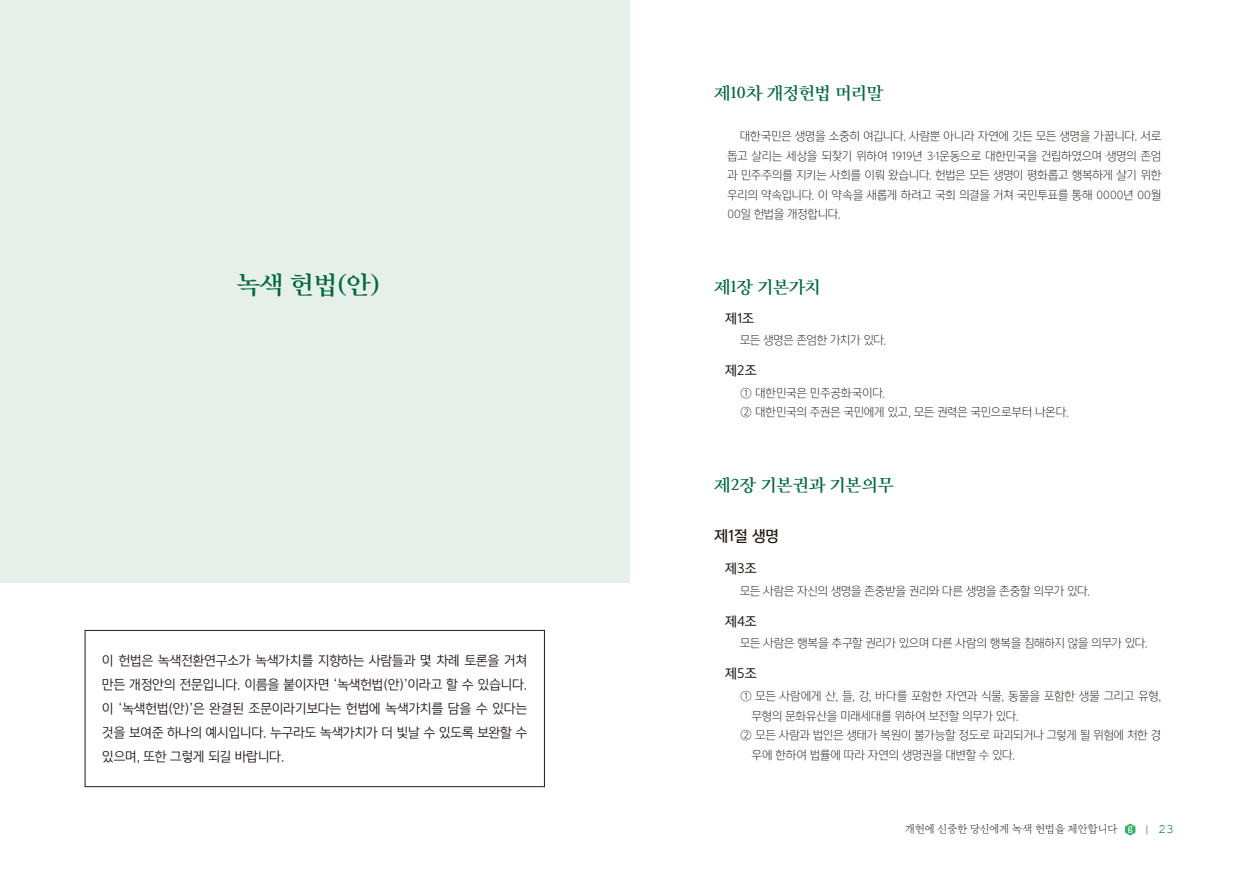
<style>
.page{position:relative;width:1259px;height:893px;background:#fff}
.page>*{position:absolute;margin:0;border:0;box-sizing:border-box;transform-origin:0 0}
.t1{font:24px "Yoon Myungjo Pro 750";color:#00693e}
.t2{font:16.5px "Yoon Myungjo Pro 750";letter-spacing:-.01em;color:#00693e}
.t3{font:14.25px "Yoon Gothic Pro 760";color:#231916}
.t4{font:12.75px/24px "Yoon Gothic Pro 740";color:#231916;text-align:justify}
.t5{font:12.75px "Yoon Gothic Pro 750";letter-spacing:.01em;color:#231916}
.t6{font:12.75px "Courier New";color:#00693e}
.t7{font:11.7px/19.5px "Yoon Gothic Pro 720";letter-spacing:.01em;color:#231916;text-align:justify}
.t8{font:10.5px "Yoon Myungjo Pro 720";letter-spacing:-.005em;color:#231916}
</style>
<div class="page">
<svg style="left:1125px;top:824px;width:10px;height:12px"></svg>
<div style="left:0;top:0;width:629px;height:583px;background:#e6efea"></div>
<div style="left:85px;top:630px;width:459px;height:157px;border:1px solid #231916"></div>
<h1 class="t1" style="left:237px;top:269px;width:145px">녹색 헌법(안)</h1>
<p class="t4" style="left:102px;top:648px;width:426px">이 헌법은 녹색전환연구소가 녹색가치를 지향하는 사람들과 몇 차례 토론을 거쳐 만든 개정안의 전문입니다. 이름을 붙이자면 ‘녹색헌법(안)’이라고 할 수 있습니다. 이 ‘녹색헌법(안)’은 완결된 조문이라기보다는 헌법에 녹색가치를 담을 수 있다는 것을 보여준 하나의 예시입니다. 누구라도 녹색가치가 더 빛날 수 있도록 보완할 수 있으며, 또한 그렇게 되길 바랍니다.</p>
<h2 class="t2" style="left:714px;top:83px;width:170px">제10차 개정헌법 머리말</h2>
<p class="t7" style="left:727px;top:126px;width:435px;text-indent:13px">대한국민은 생명을 소중히 여깁니다. 사람뿐 아니라 자연에 깃든 모든 생명을 가꿉니다. 서로 돕고 살리는 세상을 되찾기 위하여 1919년 3․1운동으로 대한민국을 건립하였으며 생명의 존엄 과 민주주의를 지키는 사회를 이뤄 왔습니다. 헌법은 모든 생명이 평화롭고 행복하게 살기 위한 우리의 약속입니다. 이 약속을 새롭게 하려고 국회 의결을 거쳐 국민투표를 통해 0000년 00월 00일 헌법을 개정합니다.</p>
<h2 class="t2" style="left:714px;top:276px;width:108px">제1장 기본가치</h2>
<p class="t5" style="left:725px;top:310px;width:30px">제1조</p>
<p class="t7" style="left:740px;top:330px;width:148px">모든 생명은 존엄한 가치가 있다.</p>
<p class="t5" style="left:725px;top:362px;width:33px">제2조</p>
<p class="t7" style="left:740px;top:383px;width:330px">① 대한민국은 민주공화국이다.<br>② 대한민국의 주권은 국민에게 있고, 모든 권력은 국민으로부터 나온다.</p>
<h2 class="t2" style="left:714px;top:474px;width:181px">제2장 기본권과 기본의무</h2>
<p class="t3" style="left:714px;top:526px;width:66px">제1절 생명</p>
<p class="t5" style="left:725px;top:560px;width:33px">제3조</p>
<p class="t7" style="left:740px;top:581px;width:351px">모든 사람은 자신의 생명을 존중받을 권리와 다른 생명을 존중할 의무가 있다.</p>
<p class="t5" style="left:725px;top:613px;width:33px">제4조</p>
<p class="t7" style="left:740px;top:633px;width:409px">모든 사람은 행복을 추구할 권리가 있으며 다른 사람의 행복을 침해하지 않을 의무가 있다.</p>
<p class="t5" style="left:725px;top:665px;width:33px">제5조</p>
<p class="t7" style="left:740px;top:686px;width:422px">① 모든 사람에게 산, 들, 강, 바다를 포함한 자연과 식물, 동물을 포함한 생물 그리고 유형,</p>
<p class="t7" style="left:752px;top:706px;width:268px">무형의 문화유산을 미래세대를 위하여 보전할 의무가 있다.</p>
<p class="t7" style="left:740px;top:725px;width:422px">② 모든 사람과 법인은 생태가 복원이 불가능할 정도로 파괴되거나 그렇게 될 위험에 처한 경</p>
<p class="t7" style="left:752px;top:745px;width:265px">우에 한하여 법률에 따라 자연의 생명권을 대변할 수 있다.</p>
<p class="t8" style="left:905px;top:823px;width:214px">개헌에 신중한 당신에게 녹색 헌법을 제안합니다</p>
<p class="t6" style="left:1143px;top:821px;width:32px">| 23</p>
</div>
